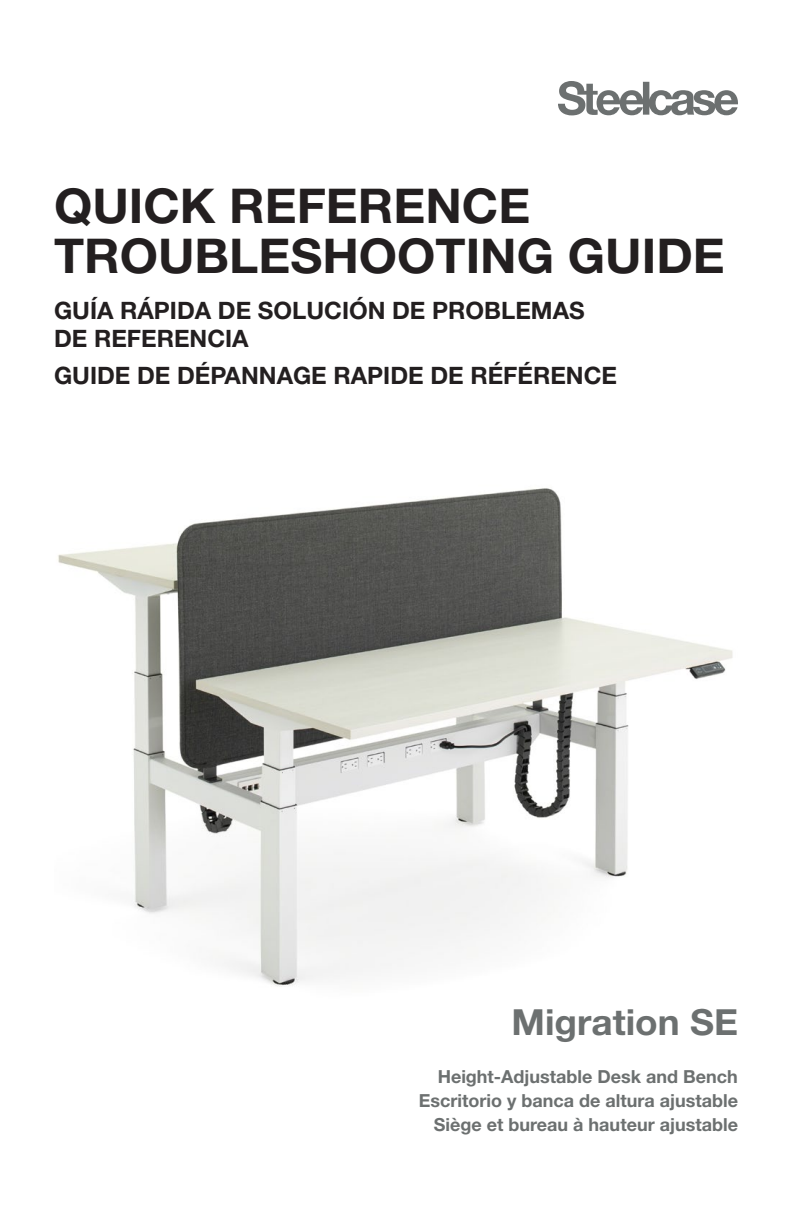
<style>
.page{position:relative;width:792px;height:1224px;background:#fff}
.page>*{position:absolute;margin:0;border:0;box-sizing:border-box;transform-origin:0 0}
.t1{font:700 48px/50px "Helvetica Neue LT Pro";color:#231f20}
.t2{font:700 36px "Helvetica Neue LT Pro";color:#6c7070}
.Headline__medium_gap{font:700 24px/28px "Helvetica Neue LT Pro";color:#231f20}
.t3{font:700 18px "Helvetica Neue LT Pro";color:#6c7070}
</style>
<div class="page">
<img style="left:58px;top:488px;width:675px;height:499px">
<svg style="left:558px;top:81px;width:180px;height:34px"></svg>
<p class="t1" style="left:54px;top:180px;width:672px">QUICK REFERENCE<br>TROUBLESHOOTING GUIDE</p>
<p class="Headline__medium_gap" style="left:54px;top:296px;width:532px">GUÍA RÁPIDA DE SOLUCIÓN DE PROBLEMAS<br>DE REFERENCIA</p>
<p class="Headline__medium_gap" style="left:54px;top:361px;width:565px">GUIDE DE DÉPANNAGE RAPIDE DE RÉFÉRENCE</p>
<p class="t2" style="left:511px;top:1000px;width:228px">Migration SE</p>
<p class="t3" style="left:438px;top:1065px;width:302px">Height-Adjustable Desk and Bench</p>
<p class="t3" style="left:419px;top:1089px;width:321px">Escritorio y banca de altura ajustable</p>
<p class="t3" style="left:434px;top:1113px;width:306px">Siège et bureau à hauteur ajustable</p>
</div>
